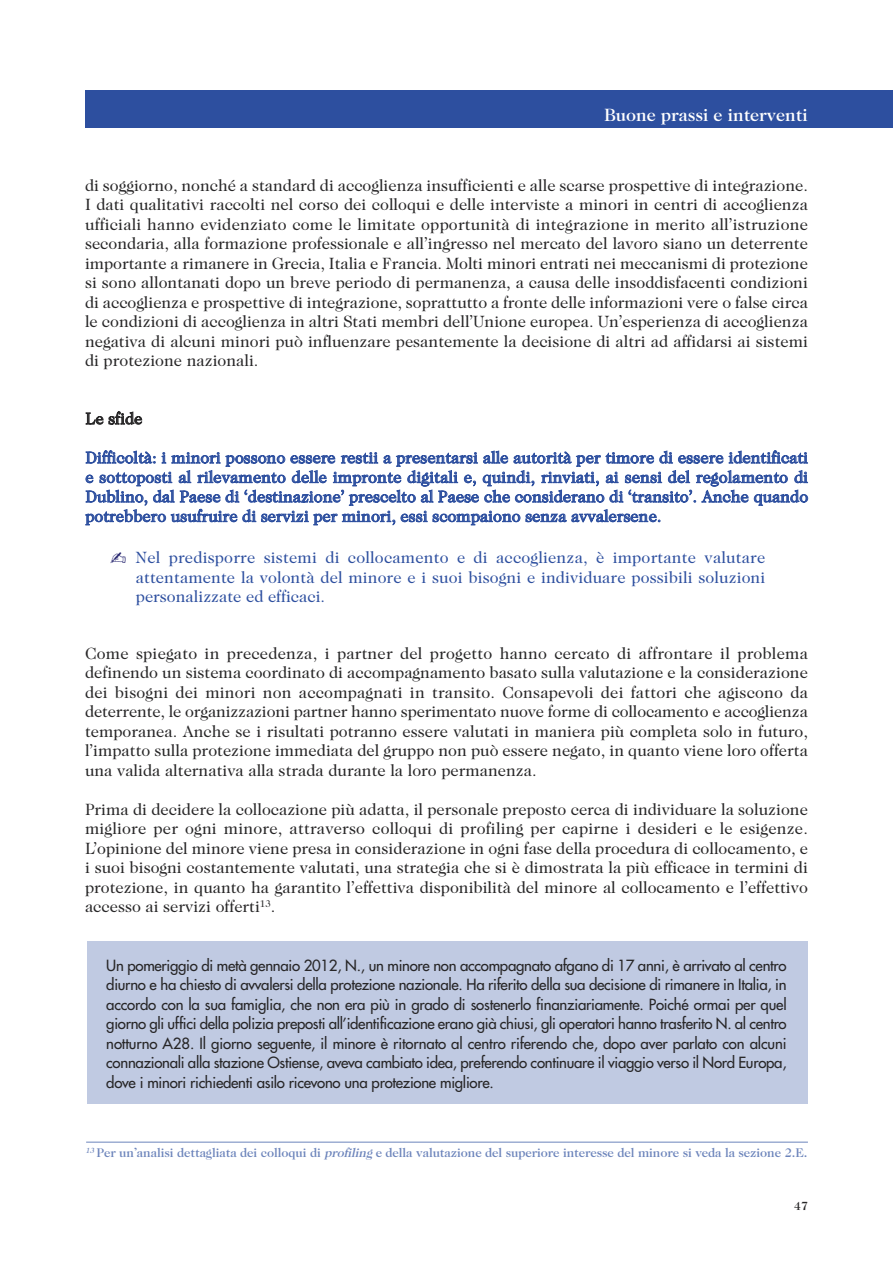
<style>
.page{position:relative;width:893px;height:1263px;background:#fff}
.page>*{position:absolute;margin:0;border:0;box-sizing:border-box;transform-origin:0 0}
.t1{font:500 18px "Caslon Two Twenty Four";color:#fff}
.t2{font:16.5px/19.5px "Caslon Two Twenty Four";color:#272627;text-align:justify}
.t3{font:16.5px/19.5px "Caslon Two Twenty Four";color:#2d4f9f;text-align:justify}
.t4{font:15px/19.5px "Futura";letter-spacing:-.02em;color:#272627;text-align:justify}
.t5{font:500 12.75px "Caslon Two Twenty Four";letter-spacing:-.005em;color:#6c84bb}
.t6{font:500 12px "Caslon Two Twenty Four";color:#272627}
.s1{color:#26256f}
.s2{font-style:italic}
</style>
<div class="page">
<div style="left:87px;top:942px;width:721px;height:162px;background:#c0cae2"></div>
<div style="left:85px;top:90px;width:808px;height:38px;background:#2d4f9f"></div>
<hr style="left:86px;top:1142px;width:722px;height:1px;background:#6c84bb">
<p class="t1" style="left:604px;top:108px;width:205px">Buone prassi e interventi</p>
<p class="t2" style="left:85px;top:176px;width:724px">di soggiorno, nonché a standard di accoglienza insufficienti e alle scarse prospettive di integrazione.<br>I dati qualitativi raccolti nel corso dei colloqui e delle interviste a minori in centri di accoglienza ufficiali hanno evidenziato come le limitate opportunità di integrazione in merito all’istruzione secondaria, alla formazione professionale e all’ingresso nel mercato del lavoro siano un deterrente importante a rimanere in Grecia, Italia e Francia. Molti minori entrati nei meccanismi di protezione si sono allontanati dopo un breve periodo di permanenza, a causa delle insoddisfacenti condizioni di accoglienza e prospettive di integrazione, soprattutto a fronte delle informazioni vere o false circa le condizioni di accoglienza in altri Stati membri dell’Unione europea. Un’esperienza di accoglienza negativa di alcuni minori può influenzare pesantemente la decisione di altri ad affidarsi ai sistemi di protezione nazionali.</p>
<p class="t2" style="left:85px;top:410px;width:58px">Le sfide</p>
<p class="t3" style="left:85px;top:449px;width:724px">Difficoltà: i minori possono essere restii a presentarsi alle autorità per timore di essere identificati e sottoposti al rilevamento delle impronte digitali e, quindi, rinviati, ai sensi del regolamento di Dublino, dal Paese di ‘destinazione’ prescelto al Paese che considerano di ‘transito’. Anche quando potrebbero usufruire di servizi per minori, essi scompaiono senza avvalersene.</p>
<p class="t3" style="left:136px;top:549px;width:631px;text-indent:-25px"><span class="s1">✍</span> Nel predisporre sistemi di collocamento e di accoglienza, è importante valutare attentamente la volontà del minore e i suoi bisogni e individuare possibili soluzioni personalizzate ed efficaci.</p>
<p class="t2" style="left:85px;top:644px;width:724px">Come spiegato in precedenza, i partner del progetto hanno cercato di affrontare il problema definendo un sistema coordinato di accompagnamento basato sulla valutazione e la considerazione dei bisogni dei minori non accompagnati in transito. Consapevoli dei fattori che agiscono da deterrente, le organizzazioni partner hanno sperimentato nuove forme di collocamento e accoglienza temporanea. Anche se i risultati potranno essere valutati in maniera più completa solo in futuro, l’impatto sulla protezione immediata del gruppo non può essere negato, in quanto viene loro offerta una valida alternativa alla strada durante la loro permanenza.</p>
<p class="t2" style="left:85px;top:800px;width:724px">Prima di decidere la collocazione più adatta, il personale preposto cerca di individuare la soluzione migliore per ogni minore, attraverso colloqui di profiling per capirne i desideri e le esigenze.<br>L’opinione del minore viene presa in considerazione in ogni fase della procedura di collocamento, e i suoi bisogni costantemente valutati, una strategia che si è dimostrata la più efficace in termini di protezione, in quanto ha garantito l’effettiva disponibilità del minore al collocamento e l’effettivo accesso ai servizi offerti<sup>13</sup>.</p>
<p class="t4" style="left:106px;top:956px;width:682px">Un pomeriggio di metà gennaio 2012, N., un minore non accompagnato afgano di 17 anni, è arrivato al centro diurno e ha chiesto di avvalersi della protezione nazionale. Ha riferito della sua decisione di rimanere in Italia, in accordo con la sua famiglia, che non era più in grado di sostenerlo finanziariamente. Poiché ormai per quel giorno gli uffici della polizia preposti all’identificazione erano già chiusi, gli operatori hanno trasferito N. al centro notturno A28. Il giorno seguente, il minore è ritornato al centro riferendo che, dopo aver parlato con alcuni connazionali alla stazione Ostiense, aveva cambiato idea, preferendo continuare il viaggio verso il Nord Europa, dove i minori richiedenti asilo ricevono una protezione migliore.</p>
<p class="t5" style="left:86px;top:1148px;width:723px"><sup>13</sup> Per un’analisi dettagliata dei colloqui di <span class="s2">profiling</span>e della valutazione del superiore interesse del minore si veda la sezione 2.E.</p>
<p class="t6" style="left:794px;top:1202px;width:15px">47</p>
</div>
